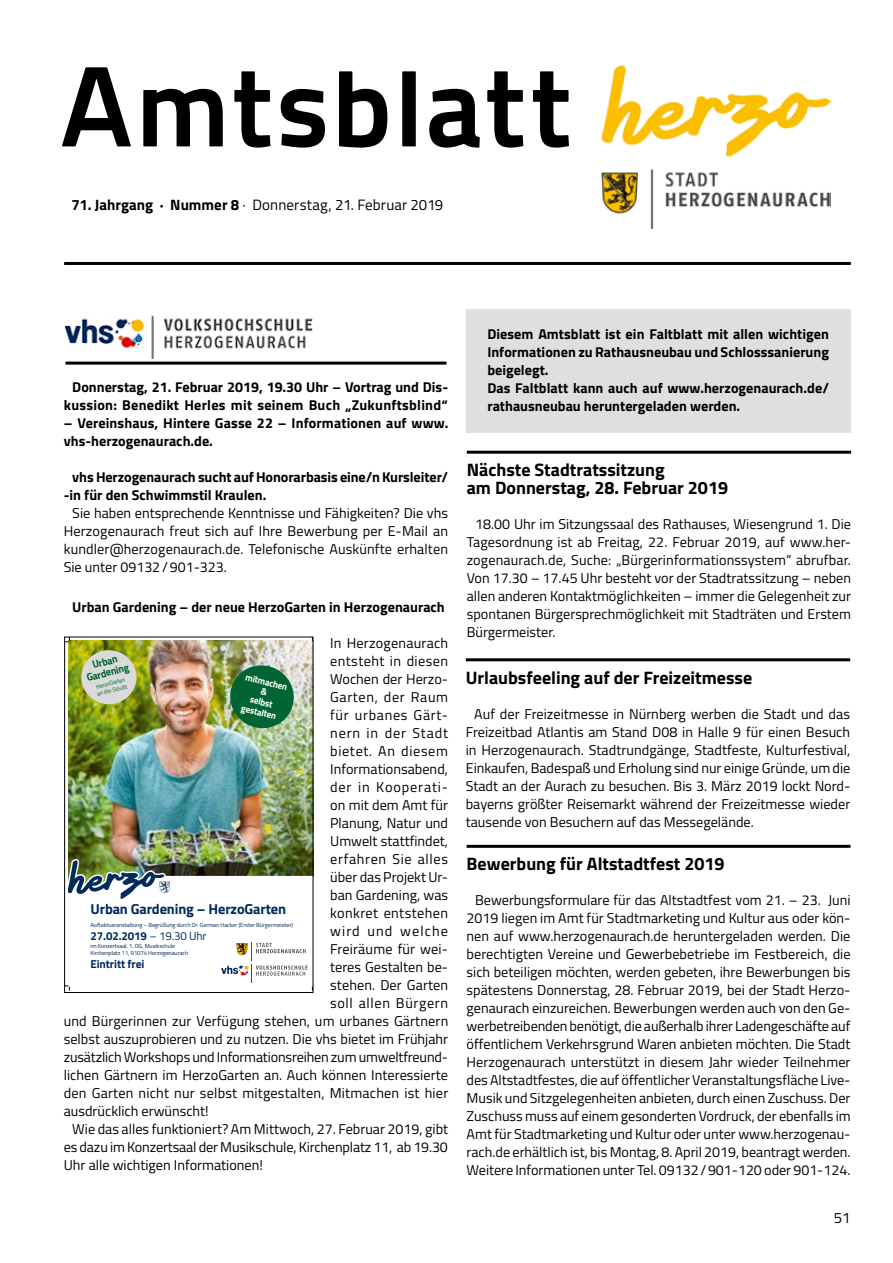
<style>
.page{position:relative;width:893px;height:1263px;background:#fff}
.page>*{position:absolute;margin:0;border:0;box-sizing:border-box;transform-origin:0 0}
.t1{font:700 18px/18px "Titillium";color:#000}
.t2{font:15px "Titillium";letter-spacing:.005em;color:#000}
.t3{font:700 14.4px "Titillium";letter-spacing:-.01em;color:#002b5a}
.t4{font:14.25px/18px "Titillium";color:#000;text-align:justify}
.t5{font:700 14.25px/18px "Titillium";color:#000}
.t6{font:700 14.25px/18px "Titillium";letter-spacing:.02em;color:#000;text-align:center}
.t7{font:14.25px "Titillium";letter-spacing:.045em;color:#000}
.t8{font:14.25px "Titillium";letter-spacing:.03em;color:#000}
.t9{font:14.25px "Titillium";letter-spacing:.05em;color:#000}
.t10{font:14.25px "Titillium";letter-spacing:.06em;color:#000}
.t11{font:14.25px "Titillium";letter-spacing:.08em;color:#000}
.t12{font:700 11.55px "Titillium";letter-spacing:-.01em;color:#002b5a}
.t13{font:700 10.65px/11.2px "Titillium";color:#006532;text-align:center;scale:.95 1}
.t14{font:700 9.6px/10.2px "Titillium";color:#fff;text-align:center;scale:.95 1}
.t15{font:5.85px/7.1px "Titillium";letter-spacing:-.01em;color:#002b5a}
.t16{font:5.85px/7.1px "Titillium";color:#006532;scale:.95 1}
.s1{font-weight:700}
.s2{font-weight:400}
</style>
<div class="page">
<div style="left:466px;top:309px;width:384px;height:124px;background:#dfdfe0"></div>
<hr style="left:64px;top:262px;width:787px;height:3px;background:#000">
<svg style="left:62px;top:67px;width:507px;height:81px"></svg>
<img style="left:601px;top:65px;width:230px;height:164px">
<hr style="left:467px;top:451px;width:384px;height:3px;background:#000">
<hr style="left:466px;top:658px;width:384px;height:3px;background:#000">
<hr style="left:467px;top:845px;width:383px;height:3px;background:#000">
<hr style="left:65px;top:362px;width:381px;height:3px;background:#000">
<img style="left:65px;top:315px;width:248px;height:43px">
<img style="left:68px;top:640px;width:243px;height:219px">
<img style="left:68px;top:859px;width:243px;height:40px">
<div style="left:81px;top:650px;width:55px;height:54px;background:#dadada;border-radius:50%"></div>
<img style="left:226px;top:661px;width:72px;height:72px">
<svg style="left:66px;top:985px;width:4px;height:6px"></svg>
<svg style="left:221px;top:942px;width:93px;height:49px"></svg>
<div style="left:64px;top:637px;width:249px;height:356px;border:1px solid #000"></div>
<p class="t2" style="left:72px;top:194px;width:373px"><span class="s1">71. Jahrgang · Nummer 8</span> · Donnerstag, 21. Februar 2019</p>
<p class="t6" style="left:64px;top:378px;width:386px">Donnerstag, 21. Februar 2019, 19.30 Uhr – Vortrag und Dis&shy;kussion: Benedikt Herles mit seinem Buch „Zukunftsblind“</p>
<p class="t5" style="left:64px;top:414px;width:386px">– Vereinshaus, Hintere Gasse 22 – Informationen auf www. vhs-herzogenaurach.de.</p>
<p class="t5" style="left:64px;top:468px;width:386px;text-indent:9px">vhs Herzogenaurach sucht auf Honorarbasis eine/n Kursleiter/ -in für den Schwimmstil Kraulen.</p>
<p class="t4" style="left:64px;top:504px;width:386px;text-indent:9px">Sie haben entsprechende Kenntnisse und Fähigkeiten? Die vhs Herzogenaurach freut sich auf Ihre Bewerbung per E-Mail an kundler@herzogenaurach.de. Telefonische Auskünfte erhalten Sie unter 09132/901-323.</p>
<p class="t5" style="left:72px;top:597px;width:374px">Urban Gardening – der neue HerzoGarten in Herzogenaurach</p>
<p class="t4" style="left:330px;top:633px;width:119px">In Herzogenaurach</p>
<p class="t8" style="left:330px;top:650px;width:119px">entsteht in diesen</p>
<p class="t4" style="left:330px;top:669px;width:119px">Wochen der Herzo-</p>
<p class="t7" style="left:330px;top:686px;width:119px">Garten, der Raum</p>
<p class="t9" style="left:330px;top:704px;width:119px">für urbanes Gärt-</p>
<p class="t10" style="left:330px;top:722px;width:119px">nern in der Stadt</p>
<p class="t7" style="left:330px;top:740px;width:119px">bietet. An diesem</p>
<p class="t4" style="left:330px;top:759px;width:119px">Informationsabend,</p>
<p class="t10" style="left:330px;top:776px;width:119px">der in Kooperati-</p>
<p class="t4" style="left:330px;top:795px;width:119px">on mit dem Amt für</p>
<p class="t4" style="left:330px;top:813px;width:119px">Planung, Natur und</p>
<p class="t4" style="left:330px;top:831px;width:119px">Umwelt stattfindet,</p>
<p class="t9" style="left:330px;top:848px;width:119px">erfahren Sie alles</p>
<p class="t4" style="left:330px;top:867px;width:119px">über das Projekt Ur-</p>
<p class="t4" style="left:330px;top:885px;width:119px">ban Gardening, was</p>
<p class="t8" style="left:330px;top:902px;width:119px">konkret entstehen</p>
<p class="t11" style="left:330px;top:920px;width:119px">wird und welche</p>
<p class="t4" style="left:330px;top:939px;width:119px">Freiräume für wei-</p>
<p class="t4" style="left:330px;top:957px;width:119px">teres Gestalten be-</p>
<p class="t4" style="left:330px;top:975px;width:119px">stehen. Der Garten</p>
<p class="t7" style="left:330px;top:992px;width:119px">soll allen Bürgern</p>
<p class="t4" style="left:64px;top:1011px;width:386px">und Bürgerinnen zur Verfügung stehen, um urbanes Gärtnern</p>
<p class="t4" style="left:64px;top:1029px;width:386px">selbst auszuprobieren und zu nutzen. Die vhs bietet im Frühjahr</p>
<p class="t4" style="left:64px;top:1047px;width:386px">zusätzlich Workshops und Informationsreihen zum umweltfreund-</p>
<p class="t4" style="left:64px;top:1065px;width:386px">lichen Gärtnern im HerzoGarten an. Auch können Interessierte</p>
<p class="t4" style="left:64px;top:1083px;width:386px">den Garten nicht nur selbst mitgestalten, Mitmachen ist hier</p>
<p class="t4" style="left:64px;top:1101px;width:146px">ausdrücklich erwünscht!</p>
<p class="t4" style="left:72px;top:1119px;width:377px">Wie das alles funktioniert? Am Mittwoch, 27. Februar 2019, gibt</p>
<p class="t4" style="left:64px;top:1137px;width:386px">es dazu im Konzertsaal der Musikschule, Kirchenplatz 11, ab 19.30</p>
<p class="t4" style="left:64px;top:1155px;width:201px">Uhr alle wichtigen Informationen!</p>
<p class="t13" style="left:82px;top:661px;width:47px;rotate:-15deg">Urban<br>Gardening</p>
<p class="t16" style="left:95px;top:683px;width:34px;rotate:-15deg">HerzoGarten an der Schütt</p>
<p class="t14" style="left:247px;top:671px;width:47px;rotate:15deg">mitmachen &amp;<br>selbst gestalten</p>
<p class="t3" style="left:90px;top:898px;width:197px">Urban Gardening – HerzoGarten</p>
<p class="t15" style="left:90px;top:921px;width:204px">Auftaktveranstaltung – Begrüßung durch Dr. German Hacker (Erster Bürgermeister)</p>
<p class="t12" style="left:90px;top:927px;width:118px">27.02.2019 <span class="s2">– 19.30 Uhr</span></p>
<p class="t15" style="left:90px;top:942px;width:99px">im Konzertsaal, 1. OG, Musikschule<br>Kirchenplatz 11, 91074 Herzogenaurach</p>
<p class="t12" style="left:90px;top:955px;width:56px">Eintritt frei</p>
<p class="t5" style="left:487px;top:324px;width:343px">Diesem Amtsblatt ist ein Faltblatt mit allen wichtigen Informationen zu Rathausneubau und Schlosssanierung beigelegt.<br>Das Faltblatt kann auch auf www.herzogenaurach.de/ rathausneubau heruntergeladen werden.</p>
<p class="t1" style="left:467px;top:460px;width:263px">Nächste Stadtratssitzung<br>am Donnerstag, 28. Februar 2019</p>
<p class="t4" style="left:467px;top:514px;width:386px;text-indent:9px">18.00 Uhr im Sitzungssaal des Rathauses, Wiesengrund 1. Die Tagesordnung ist ab Freitag, 22. Februar 2019, auf www.her&shy;zogenaurach.de, Suche: „Bürgerinformationssystem“ abrufbar.<br>Von 17.30 – 17.45 Uhr besteht vor der Stadtratssitzung – neben allen anderen Kontaktmöglichkeiten – immer die Gelegenheit zur spontanen Bürgersprechmöglichkeit mit Stadträten und Erstem Bürgermeister.</p>
<p class="t1" style="left:466px;top:667px;width:288px">Urlaubsfeeling auf der Freizeitmesse</p>
<p class="t4" style="left:466px;top:704px;width:386px;text-indent:9px">Auf der Freizeitmesse in Nürnberg werben die Stadt und das Freizeitbad Atlantis am Stand D08 in Halle 9 für einen Besuch in Herzogenaurach. Stadtrundgänge, Stadtfeste, Kulturfestival, Einkaufen, Badespaß und Erholung sind nur einige Gründe, um die Stadt an der Aurach zu besuchen. Bis 3. März 2019 lockt Nord&shy;bayerns größter Reisemarkt während der Freizeitmesse wieder tausende von Besuchern auf das Messegelände.</p>
<p class="t1" style="left:467px;top:854px;width:260px">Bewerbung für Altstadtfest 2019</p>
<p class="t4" style="left:467px;top:890px;width:386px;text-align:center">Bewerbungsformulare für das Altstadtfest vom 21. – 23. ‚Juni 2019 liegen im Amt für Stadtmarketing und Kultur aus oder kön&shy;nen auf www.herzogenaurach.de heruntergeladen werden. Die berechtigten Vereine und Gewerbebetriebe im Festbereich, die sich beteiligen möchten, werden gebeten, ihre Bewerbungen bis spätestens Donnerstag, 28. Februar 2019, bei der Stadt Herzo&shy;genaurach einzureichen. Bewerbungen werden auch von den Ge&shy;werbetreibenden benötigt, die außerhalb ihrer Ladengeschäfte auf öffentlichem Verkehrsgrund Waren anbieten möchten. Die Stadt Herzogenaurach unterstützt in diesem Jahr wieder Teilnehmer des Altstadtfestes, die auf öffentlicher Veranstaltungsfläche Live-Musik und Sitzgelegenheiten anbieten, durch einen Zuschuss. Der Zuschuss muss auf einem gesonderten Vordruck, der ebenfalls im Amt für Stadtmarketing und Kultur oder unter www.herzogenau&shy;rach.de erhältlich ist, bis Montag, 8. April 2019, beantragt werden.<br>Weitere Informationen unter Tel. 09132/901-120 oder 901-124.</p>
<p class="t2" style="left:834px;top:1206px;width:18px">51</p>
</div>
